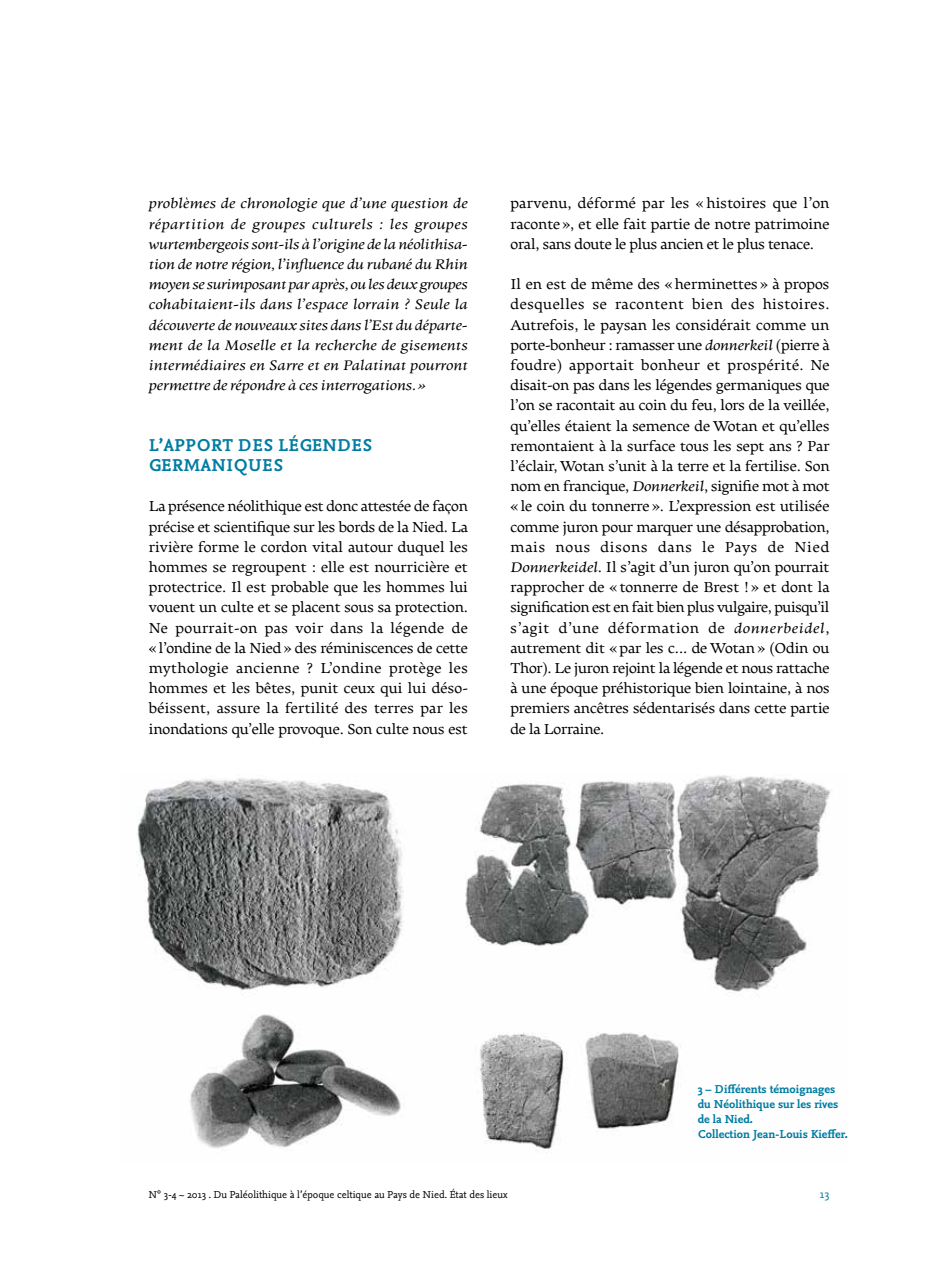
<style>
.page{position:relative;width:936px;height:1276px;background:#fff}
.page>*{position:absolute;margin:0;border:0;box-sizing:border-box;transform-origin:0 0}
.t1{font:700 18px/20.2px "Nexus Mix";letter-spacing:.01em;color:#007ca3}
.t2{font:15.3px/20.2px "Elmhurst";letter-spacing:-.015em;color:#000;text-align:justify}
.t3{font:italic 14.7px/20.2px "Elmhurst";letter-spacing:-.02em;color:#000;text-align:justify;scale:1.11 1}
.t4{font:700 12px/15px "Nexus Mix OT";color:#007ca3}
.t5{font:12px "Nexus Mix OT";color:#007ca3}
.t6{font:10.5px "Nexus Mix";color:#000}
.s1{font-style:italic;font-size:14.7px}
.s2{font-family:"Nexus Mix"}
</style>
<div class="page">
<img style="left:136px;top:775px;width:695px;height:378px">
<p class="t3" style="left:149px;top:194px;width:289px">problèmes de chronologie que d’une question de répartition de groupes culturels : les groupes wurtembergeois sont-ils à l’origine de la néolithisa&shy;tion de notre région, l’influence du rubané du Rhin moyen se surimposant par après, ou les deux groupes cohabitaient-ils dans l’espace lorrain ? Seule la découverte de nouveaux sites dans l’Est du départe&shy;ment de la Moselle et la recherche de gisements intermédiaires en Sarre et en Palatinat pourront permettre de répondre à ces interrogations.»</p>
<p class="t1" style="left:149px;top:434px;width:225px">L’APPORT DES LÉGENDES<br>GERMANIQUES</p>
<p class="t2" style="left:149px;top:497px;width:321px">La présence néolithique est donc attestée de façon précise et scientifique sur les bords de la Nied. La rivière forme le cordon vital autour duquel les hommes se regroupent : elle est nourricière et protectrice. Il est probable que les hommes lui vouent un culte et se placent sous sa protection.<br>Ne pourrait-on pas voir dans la légende de «l’ondine de la Nied» des réminiscences de cette mythologie ancienne ? L’ondine protège les hommes et les bêtes, punit ceux qui lui déso&shy;béissent, assure la fertilité des terres par les inondations qu’elle provoque. Son culte nous est</p>
<p class="t2" style="left:510px;top:194px;width:320px">parvenu, déformé par les «histoires que l’on raconte», et elle fait partie de notre patrimoine oral, sans doute le plus ancien et le plus tenace.</p>
<p class="t2" style="left:510px;top:274px;width:321px">Il en est de même des «herminettes» à propos desquelles se racontent bien des histoires.<br>Autrefois, le paysan les considérait comme un porte-bonheur : ramasser une <span class="s1">donnerkeil</span> (pierre à foudre) apportait bonheur et prospérité. Ne disait-on pas dans les légendes germaniques que l’on se racontait au coin du feu, lors de la veillée, qu’elles étaient la semence de Wotan et qu’elles remontaient à la surface tous les sept ans ? Par l’éclair, Wotan s’unit à la terre et la fertilise. Son nom en francique, <span class="s1">Donnerkeil</span>, signifie mot à mot «le coin du tonnerre». L’expression est utilisée comme juron pour marquer une désapprobation, mais nous disons dans le Pays de Nied <span class="s1">Donnerkeidel</span>. Il s’agit d’un juron qu’on pourrait rapprocher de «tonnerre de Brest !» et dont la signification est en fait bien plus vulgaire, puisqu’il s’agit d’une déformation de <span class="s1">donnerbeidel</span>, autrement dit «par les c... de Wotan» (Odin ou Thor). Le juron rejoint la légende et nous rattache à une époque préhistorique bien lointaine, à nos premiers ancêtres sédentarisés dans cette partie de la Lorraine.</p>
<p class="t4" style="left:697px;top:1080px;width:152px"><span class="s2">3 –</span> Différents témoignages du Néolithique sur les rives de la Nied.<br>Collection Jean-Louis Kieffer.</p>
<p class="t6" style="left:149px;top:1188px;width:360px">N° 3-4 ~ 2013 . Du Paléolithique à l’époque celtique au Pays de Nied. État des lieux</p>
<p class="t5" style="left:819px;top:1185px;width:11px">13</p>
</div>
